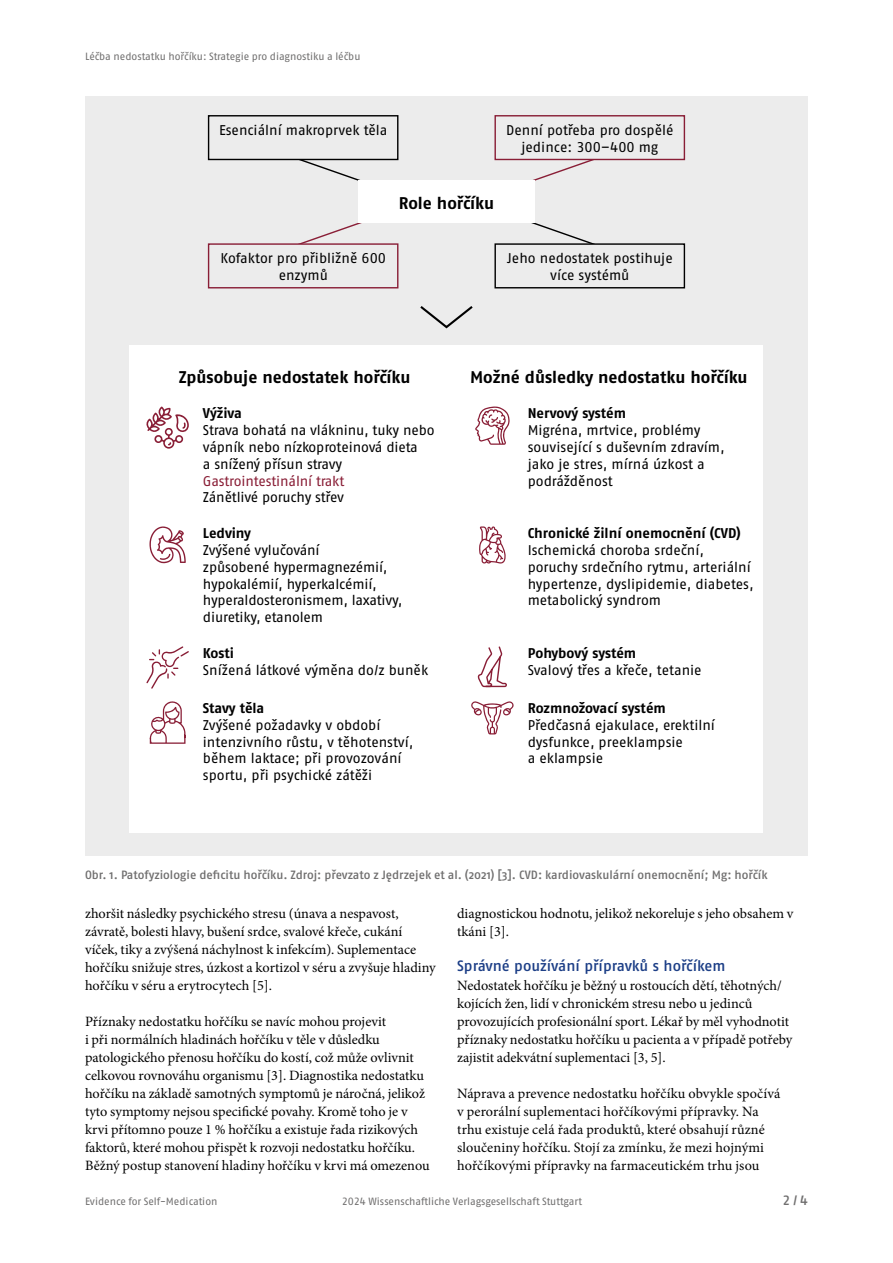
<style>
.page{position:relative;width:893px;height:1263px;background:#fff}
.page>*{position:absolute;margin:0;border:0;box-sizing:border-box;transform-origin:0 0}
.t1{font:700 16.95px "Fago Pro";letter-spacing:-.005em;color:#000}
.t2{font:500 15px "Fago Pro";letter-spacing:-.005em;color:#1d3f87}
.t3{font:14.25px/18px "Minion Pro";color:#000}
.t4{font:14.1px/17px "Fago Pro";letter-spacing:-.005em;color:#000}
.t5{font:700 14.1px "Fago Pro";color:#000}
.t6{font:14.1px "Fago Pro";letter-spacing:-.01em;color:#891e36}
.t7{font:500 13.5px "Fago Pro";color:#706f6f}
.t8{font:500 12px "Fago Pro";color:#706f6f}
.t9{font:10.5px "Fago Pro";letter-spacing:-.005em;color:#706f6f}
</style>
<div class="page">
<div style="left:85px;top:96px;width:723px;height:759px;background:#ececec"></div>
<svg style="left:296px;top:157px;width:301px;height:89px"></svg>
<div style="left:130px;top:346px;width:633px;height:487px;background:#fff"></div>
<div style="left:358px;top:181px;width:177px;height:42px;background:#fff"></div>
<svg style="left:420px;top:306px;width:53px;height:23px"></svg>
<svg style="left:146px;top:406px;width:43px;height:43px"></svg>
<svg style="left:475px;top:406px;width:35px;height:39px"></svg>
<svg style="left:149px;top:526px;width:37px;height:38px"></svg>
<svg style="left:479px;top:526px;width:27px;height:38px"></svg>
<svg style="left:146px;top:646px;width:43px;height:43px"></svg>
<svg style="left:477px;top:646px;width:30px;height:42px"></svg>
<svg style="left:150px;top:701px;width:35px;height:43px"></svg>
<svg style="left:471px;top:701px;width:43px;height:33px"></svg>
<div style="left:209px;top:116px;width:189px;height:43px;background:#ececec"></div>
<div style="left:208px;top:115px;width:190px;height:45px;border:1px solid #000"></div>
<div style="left:209px;top:244px;width:189px;height:44px;background:#ececec"></div>
<div style="left:208px;top:243px;width:190px;height:45px;border:1px solid #891e36"></div>
<div style="left:495px;top:116px;width:189px;height:43px;background:#ececec"></div>
<div style="left:494px;top:115px;width:191px;height:45px;border:1px solid #891e36"></div>
<div style="left:495px;top:244px;width:189px;height:44px;background:#ececec"></div>
<div style="left:494px;top:243px;width:191px;height:45px;border:1px solid #000"></div>
<p class="t9" style="left:85px;top:50px;width:277px">Léčba nedostatku hořčíku: Strategie pro diagnostiku a léčbu</p>
<p class="t4" style="left:219px;top:121px;width:170px">Esenciální makroprvek těla</p>
<p class="t4" style="left:506px;top:121px;width:169px;text-align:center">Denní potřeba pro dospělé jedince: 300–400 mg</p>
<p class="t1" style="left:399px;top:192px;width:97px">Role hořčíku</p>
<p class="t4" style="left:221px;top:250px;width:167px;text-align:center">Kofaktor pro přibližně 600 enzymů</p>
<p class="t4" style="left:507px;top:250px;width:167px;text-align:center">Jeho nedostatek postihuje více systémů</p>
<p class="t1" style="left:179px;top:366px;width:233px">Způsobuje nedostatek hořčíku</p>
<p class="t1" style="left:470px;top:366px;width:279px">Možné důsledky nedostatku hořčíku</p>
<p class="t5" style="left:203px;top:404px;width:41px">Výživa</p>
<p class="t4" style="left:203px;top:421px;width:233px">Strava bohatá na vlákninu, tuky nebo vápník nebo nízkoproteinová dieta<br>a snížený přísun stravy</p>
<p class="t6" style="left:203px;top:472px;width:143px">Gastrointestinální trakt</p>
<p class="t4" style="left:203px;top:489px;width:143px">Zánětlivé poruchy střev</p>
<p class="t5" style="left:528px;top:404px;width:100px">Nervový systém</p>
<p class="t4" style="left:528px;top:421px;width:199px">Migréna, mrtvice, problémy související s duševním zdravím, jako je stres, mírná úzkost a podrážděnost</p>
<p class="t5" style="left:203px;top:524px;width:49px">Ledviny</p>
<p class="t4" style="left:203px;top:541px;width:201px">Zvýšené vylučování<br>způsobené hypermagnezémií, hypokalémií, hyperkalcémií, hyperaldosteronismem, laxativy, diuretiky, etanolem</p>
<p class="t5" style="left:203px;top:644px;width:33px">Kosti</p>
<p class="t4" style="left:203px;top:661px;width:227px">Snížená látkové výměna do/z buněk</p>
<p class="t5" style="left:203px;top:699px;width:63px">Stavy těla</p>
<p class="t4" style="left:203px;top:716px;width:212px">Zvýšené požadavky v období intenzivního růstu, v těhotenství, během laktace; při provozování sportu, při psychické zátěži</p>
<p class="t5" style="left:528px;top:524px;width:215px">Chronické žilní onemocnění (CVD)</p>
<p class="t4" style="left:528px;top:541px;width:228px">Ischemická choroba srdeční, poruchy srdečního rytmu, arteriální hypertenze, dyslipidemie, diabetes, metabolický syndrom</p>
<p class="t5" style="left:528px;top:644px;width:110px">Pohybový systém</p>
<p class="t4" style="left:528px;top:661px;width:176px">Svalový třes a křeče, tetanie</p>
<p class="t5" style="left:528px;top:699px;width:140px">Rozmnožovací systém</p>
<p class="t4" style="left:528px;top:716px;width:189px">Předčasná ejakulace, erektilní dysfunkce, preeklampsie<br>a eklampsie</p>
<p class="t8" style="left:85px;top:867px;width:684px">Obr. 1. Patofyziologie deficitu hořčíku. Zdroj: převzato z Jędrzejek et al. (2021) [3]. CVD: kardiovaskulární onemocnění; Mg: hořčík</p>
<p class="t3" style="left:85px;top:905px;width:352px">zhoršit následky psychického stresu (únava a nespavost, závratě, bolesti hlavy, bušení srdce, svalové křeče, cukání víček, tiky a zvýšená náchylnost k infekcím). Suplementace hořčíku snižuje stres, úzkost a kortizol v séru a zvyšuje hladiny hořčíku v séru a erytrocytech [5].</p>
<p class="t3" style="left:85px;top:1013px;width:346px">Příznaky nedostatku hořčíku se navíc mohou projevit<br>i při normálních hladinách hořčíku v těle v důsledku patologického přenosu hořčíku do kostí, což může ovlivnit celkovou rovnováhu organismu [3]. Diagnostika nedostatku hořčíku na základě samotných symptomů je náročná, jelikož tyto symptomy nejsou specifické povahy. Kromě toho je v krvi přítomno pouze 1 % hořčíku a existuje řada rizikových faktorů, které mohou přispět k rozvoji nedostatku hořčíku.<br>Běžný postup stanovení hladiny hořčíku v krvi má omezenou</p>
<p class="t3" style="left:457px;top:904px;width:338px">diagnostickou hodnotu, jelikož nekoreluje s jeho obsahem v tkáni [3].</p>
<p class="t2" style="left:457px;top:957px;width:270px">Správné používání přípravků s hořčíkem</p>
<p class="t3" style="left:457px;top:977px;width:337px">Nedostatek hořčíku je běžný u rostoucích dětí, těhotných/ kojících žen, lidí v chronickém stresu nebo u jedinců provozujících profesionální sport. Lékař by měl vyhodnotit příznaky nedostatku hořčíku u pacienta a v případě potřeby zajistit adekvátní suplementaci [3, 5].</p>
<p class="t3" style="left:457px;top:1085px;width:325px">Náprava a prevence nedostatku hořčíku obvykle spočívá v perorální suplementaci hořčíkovými přípravky. Na trhu existuje celá řada produktů, které obsahují různé sloučeniny hořčíku. Stojí za zmínku, že mezi hojnými hořčíkovými přípravky na farmaceutickém trhu jsou</p>
<p class="t9" style="left:85px;top:1195px;width:134px">Evidence for Self-Medication</p>
<p class="t9" style="left:342px;top:1195px;width:242px">2024 Wissenschaftliche Verlagsgesellschaft Stuttgart</p>
<p class="t7" style="left:782px;top:1192px;width:27px">2 / 4</p>
</div>
